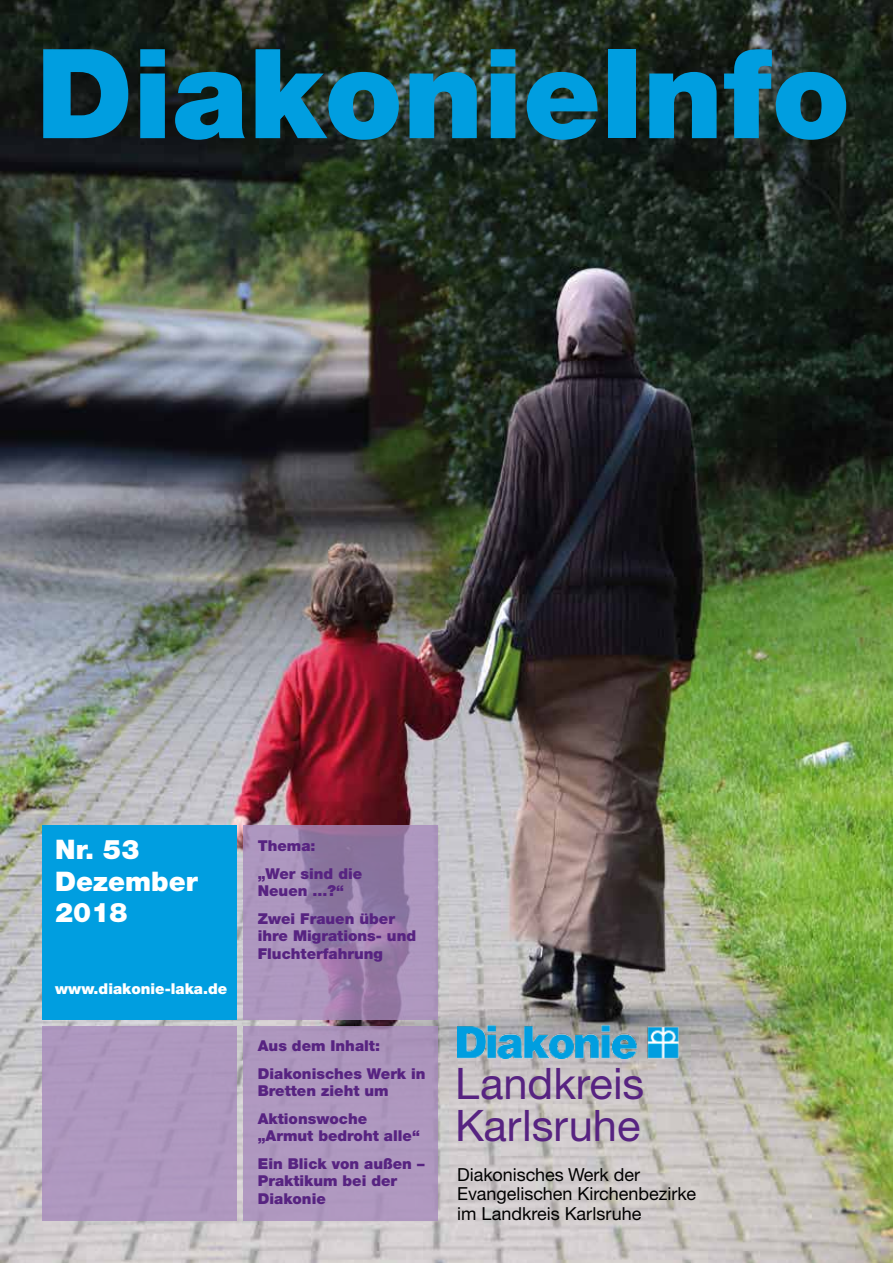
<style>
.page{position:relative;width:893px;height:1263px;background:#fff}
.page>*{position:absolute;margin:0;border:0;box-sizing:border-box;transform-origin:0 0}
.t1{font:900 124.5px "Helvetica Neue";color:#009ee0}
.t2{font:43.5px/42px "Helvetica Neue CE";color:#572381}
.t3{font:900 27px/31.5px "Helvetica Neue";color:#fff}
.t4{font:18px/19.5px "Helvetica Neue CE";color:#000}
.t5{font:900 15px/27.8px "Helvetica Neue";color:#572381}
.t6{font:900 15px "Helvetica Neue";color:#fff}
</style>
<div class="page">
<img style="left:0;top:0;width:893px;height:1263px">
<img style="left:458px;top:1025px;width:220px;height:33px">
<div style="left:43px;top:825px;width:194px;height:194px;background:#009ee0"></div>
<svg style="left:243px;top:825px;width:195px;height:194px;background:#a087b1"></svg>
<div style="left:43px;top:1026px;width:194px;height:194px;background:#ae98bf"></div>
<div style="left:243px;top:1026px;width:195px;height:194px;background:#ae97bf"></div>
<h1 class="t1" style="left:36px;top:19px;width:815px">DiakonieInfo</h1>
<h3 class="t3" style="left:55px;top:834px;width:144px">Nr. 53<br>Dezember<br>2018</h3>
<p class="t6" style="left:55px;top:980px;width:173px">www.diakonie-laka.de</p>
<p class="t5" style="left:258px;top:832px;width:106px">Thema:<br>„Wer sind die</p>
<p class="t5" style="left:258px;top:877px;width:139px">Neuen …?“<br>Zwei Frauen über</p>
<p class="t5" style="left:258px;top:927px;width:160px;line-height:17.2px">ihre Migrations- und<br>Fluchterfahrung</p>
<p class="t5" style="left:258px;top:1032px;width:169px">Aus dem Inhalt:<br>Diakonisches Werk in</p>
<p class="t5" style="left:258px;top:1077px;width:132px">Bretten zieht um<br>Aktionswoche</p>
<p class="t5" style="left:258px;top:1122px;width:168px">„Armut bedroht alle“<br>Ein Blick von außen –</p>
<p class="t5" style="left:258px;top:1172px;width:141px;line-height:17.2px">Praktikum bei der<br>Diakonie</p>
<p class="t4" style="left:457px;top:1164px;width:240px">Diakonisches Werk der<br>Evangelischen Kirchenbezirke im Landkreis Karlsruhe</p>
<h2 class="t2" style="left:455px;top:1063px;width:191px">Landkreis<br>Karlsruhe</h2>
</div>
